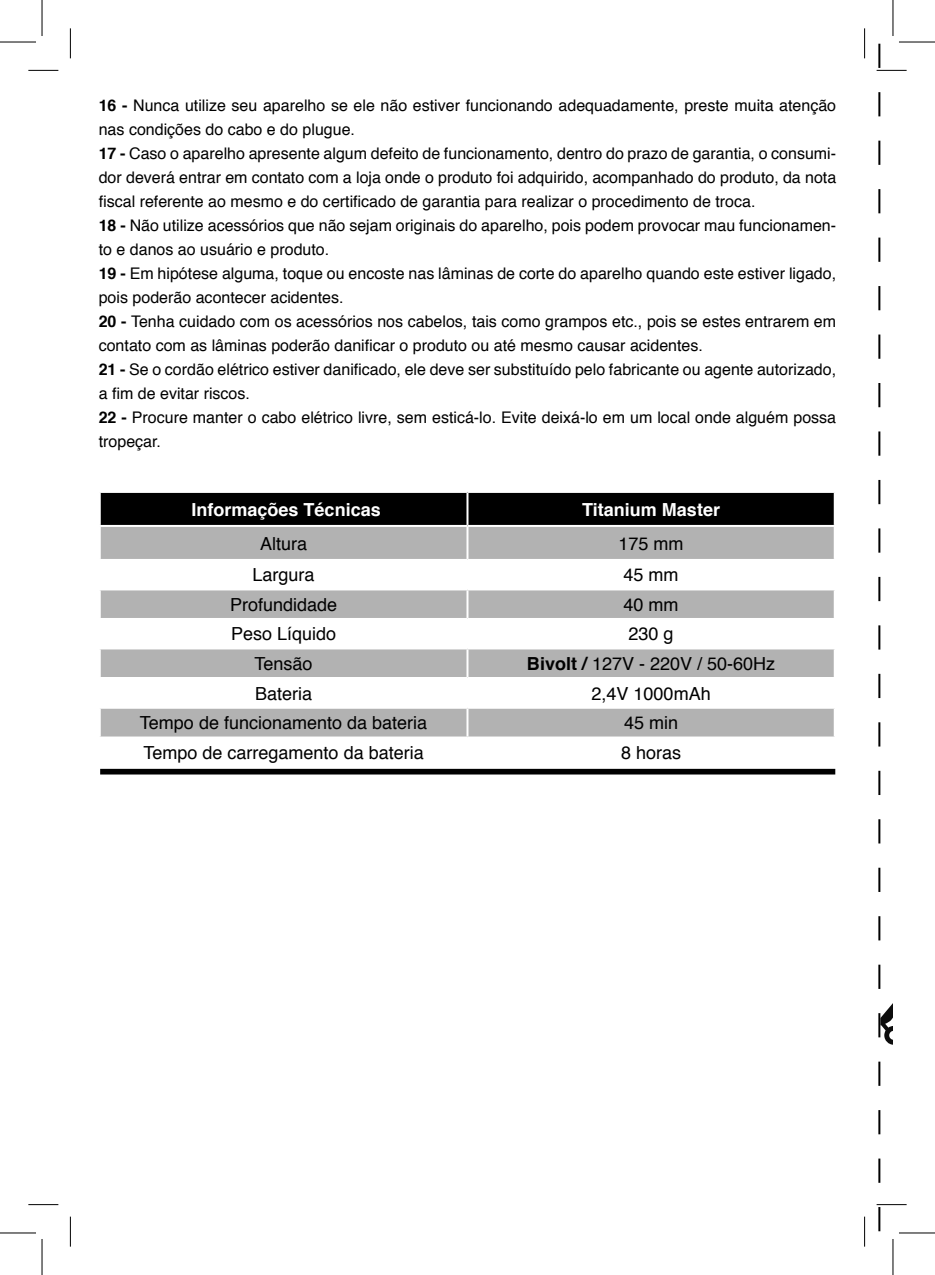
<style>
.page{position:relative;width:935px;height:1275px;background:#fff}
.page>*{position:absolute;margin:0;border:0;box-sizing:border-box;transform-origin:0 0}
.t1{font:18px "Helvetica";color:#000}
.t2{font:700 18px "Helvetica";color:#fff}
.t3{font:16px/24px "Helvetica";color:#000}
.s1{font-weight:700}
</style>
<div class="page">
<svg style="left:878px;top:44px;width:14px;height:1187px"></svg>
<svg style="left:101px;top:493px;width:732px;height:66px;background:#595959"></svg>
<div style="left:101px;top:590px;width:732px;height:28px;background:#b2b2b2"></div>
<div style="left:101px;top:649px;width:732px;height:28px;background:#b2b2b2"></div>
<div style="left:101px;top:709px;width:732px;height:27px;background:#b2b2b2"></div>
<hr style="left:466px;top:493px;width:2px;height:32px;background:#fff">
<hr style="left:99px;top:525px;width:368px;height:2px;background:#fff">
<hr style="left:467px;top:525px;width:368px;height:2px;background:#fff">
<hr style="left:466px;top:527px;width:2px;height:32px;background:#fff">
<hr style="left:466px;top:590px;width:2px;height:28px;background:#fff">
<hr style="left:466px;top:709px;width:2px;height:27px;background:#fff">
<hr style="left:466px;top:649px;width:2px;height:28px;background:#fff">
<div style="left:100px;top:769px;width:735px;height:5px;border:2px solid #000"></div>
<hr style="left:876px;top:69px;width:30px;height:3px;background:#fff">
<hr style="left:876px;top:1203px;width:30px;height:2px;background:#fff">
<hr style="left:28px;top:70px;width:30px;height:1px;background:#000">
<hr style="left:876px;top:70px;width:30px;height:1px;background:#000">
<hr style="left:28px;top:1204px;width:30px;height:1px;background:#000">
<hr style="left:876px;top:1204px;width:30px;height:1px;background:#000">
<hr style="left:70px;top:28px;width:1px;height:30px;background:#000">
<hr style="left:70px;top:1216px;width:1px;height:30px;background:#000">
<hr style="left:864px;top:28px;width:1px;height:30px;background:#000">
<hr style="left:864px;top:1216px;width:1px;height:30px;background:#000">
<hr style="left:0;top:42px;width:36px;height:1px;background:#000">
<hr style="left:898px;top:42px;width:36px;height:1px;background:#000">
<hr style="left:0;top:1232px;width:36px;height:1px;background:#000">
<hr style="left:898px;top:1232px;width:36px;height:1px;background:#000">
<hr style="left:42px;top:0;width:1px;height:36px;background:#000">
<hr style="left:42px;top:1239px;width:1px;height:36px;background:#000">
<hr style="left:892px;top:0;width:1px;height:36px;background:#000">
<hr style="left:892px;top:1239px;width:1px;height:36px;background:#000">
<p class="t3" style="left:99px;top:94px;width:739px"><span class="s1">16 -</span> Nunca utilize seu aparelho se ele não estiver funcionando adequadamente, preste muita atenção nas condições do cabo e do plugue.<br><span class="s1">17 -</span> Caso o aparelho apresente algum defeito de funcionamento, dentro do prazo de garantia, o consumi&shy;dor deverá entrar em contato com a loja onde o produto foi adquirido, acompanhado do produto, da nota fiscal referente ao mesmo e do certificado de garantia para realizar o procedimento de troca.<br><span class="s1">18 -</span> Não utilize acessórios que não sejam originais do aparelho, pois podem provocar mau funcionamen&shy;to e danos ao usuário e produto.<br><span class="s1">19 -</span> Em hipótese alguma, toque ou encoste nas lâminas de corte do aparelho quando este estiver ligado, pois poderão acontecer acidentes.<br><span class="s1">20 -</span> Tenha cuidado com os acessórios nos cabelos, tais como grampos etc., pois se estes entrarem em contato com as lâminas poderão danificar o produto ou até mesmo causar acidentes.<br><span class="s1">21 -</span> Se o cordão elétrico estiver danificado, ele deve ser substituído pelo fabricante ou agente autorizado, a fim de evitar riscos.<br><span class="s1">22 -</span> Procure manter o cabo elétrico livre, sem esticá-lo. Evite deixá-lo em um local onde alguém possa tropeçar.</p>
<p class="t2" style="left:191px;top:495px;width:191px">Informações Técnicas</p>
<p class="t2" style="left:582px;top:495px;width:139px">Titanium Master</p>
<p class="t1" style="left:260px;top:529px;width:49px">Altura</p>
<p class="t1" style="left:618px;top:529px;width:67px">175 mm</p>
<p class="t1" style="left:252px;top:561px;width:64px">Largura</p>
<p class="t1" style="left:623px;top:561px;width:57px">45 mm</p>
<p class="t1" style="left:230px;top:591px;width:109px">Profundidade</p>
<p class="t1" style="left:623px;top:591px;width:57px">40 mm</p>
<p class="t1" style="left:231px;top:620px;width:107px">Peso Líquido</p>
<p class="t1" style="left:628px;top:620px;width:47px">230 g</p>
<p class="t1" style="left:254px;top:650px;width:60px">Tensão</p>
<p class="t1" style="left:527px;top:650px;width:250px"><span class="s1">Bivolt /</span> 127V - 220V / 50-60Hz</p>
<p class="t1" style="left:255px;top:679px;width:59px">Bateria</p>
<p class="t1" style="left:591px;top:679px;width:121px">2,4V 1000mAh</p>
<p class="t1" style="left:140px;top:709px;width:289px">Tempo de funcionamento da bateria</p>
<p class="t1" style="left:624px;top:709px;width:56px">45 min</p>
<p class="t1" style="left:143px;top:739px;width:282px">Tempo de carregamento da bateria</p>
<p class="t1" style="left:621px;top:739px;width:62px">8 horas</p>
</div>
